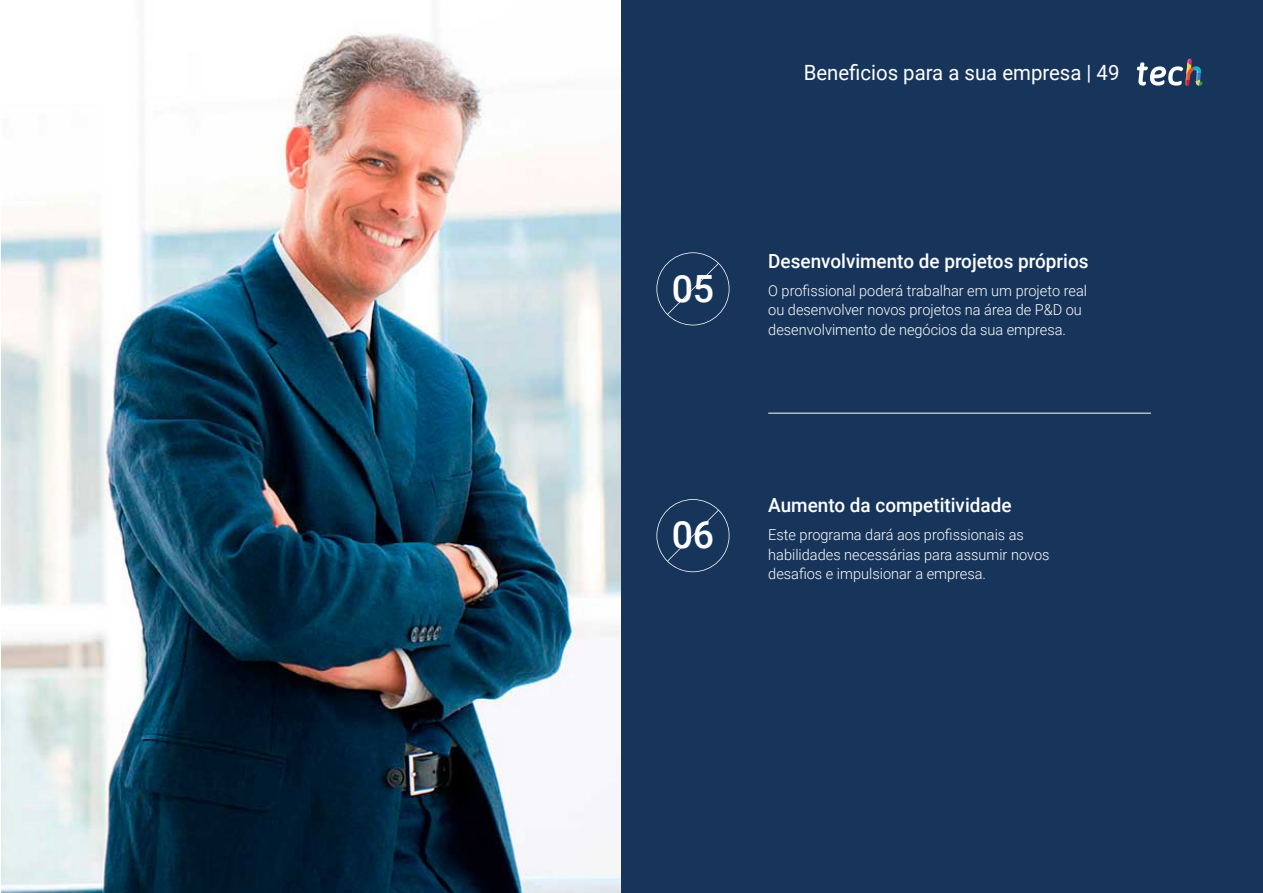
<style>
.page{position:relative;width:1263px;height:893px;background:#fff}
.page>*{position:absolute;margin:0;border:0;box-sizing:border-box;transform-origin:0 0}
.t1{font:500 37.5px "Roboto";color:#fff}
.t2{font:21px "Roboto";color:#fefefe}
.t3{font:500 19.5px "Roboto";color:#fff}
.t4{font:300 15px/19.5px "Roboto";color:#fff}
</style>
<div class="page">
<hr style="left:0;top:0;width:1px;height:893px;background:#17355b">
<div style="left:621px;top:0;width:642px;height:893px;background:#17355b"></div>
<hr style="left:768px;top:413px;width:383px;height:1px;background:#fff">
<svg style="left:656px;top:252px;width:73px;height:73px"></svg>
<svg style="left:656px;top:499px;width:73px;height:73px"></svg>
<img style="left:1px;top:32px;width:620px;height:861px">
<svg style="left:1137px;top:59px;width:65px;height:27px"></svg>
<h2 class="t2" style="left:804px;top:57px;width:317px">Beneficios para a sua empresa | 49</h2>
<h1 class="t1" style="left:672px;top:262px;width:44px">05</h1>
<h3 class="t3" style="left:768px;top:247px;width:322px">Desenvolvimento de projetos próprios</h3>
<p class="t4" style="left:768px;top:280px;width:320px">O profissional poderá trabalhar em um projeto real ou desenvolver novos projetos na área de P&amp;D ou desenvolvimento de negócios da sua empresa.</p>
<h1 class="t1" style="left:672px;top:509px;width:44px">06</h1>
<h3 class="t3" style="left:768px;top:492px;width:245px">Aumento da competitividade</h3>
<p class="t4" style="left:768px;top:525px;width:283px">Este programa dará aos profissionais as habilidades necessárias para assumir novos desafios e impulsionar a empresa.</p>
</div>
